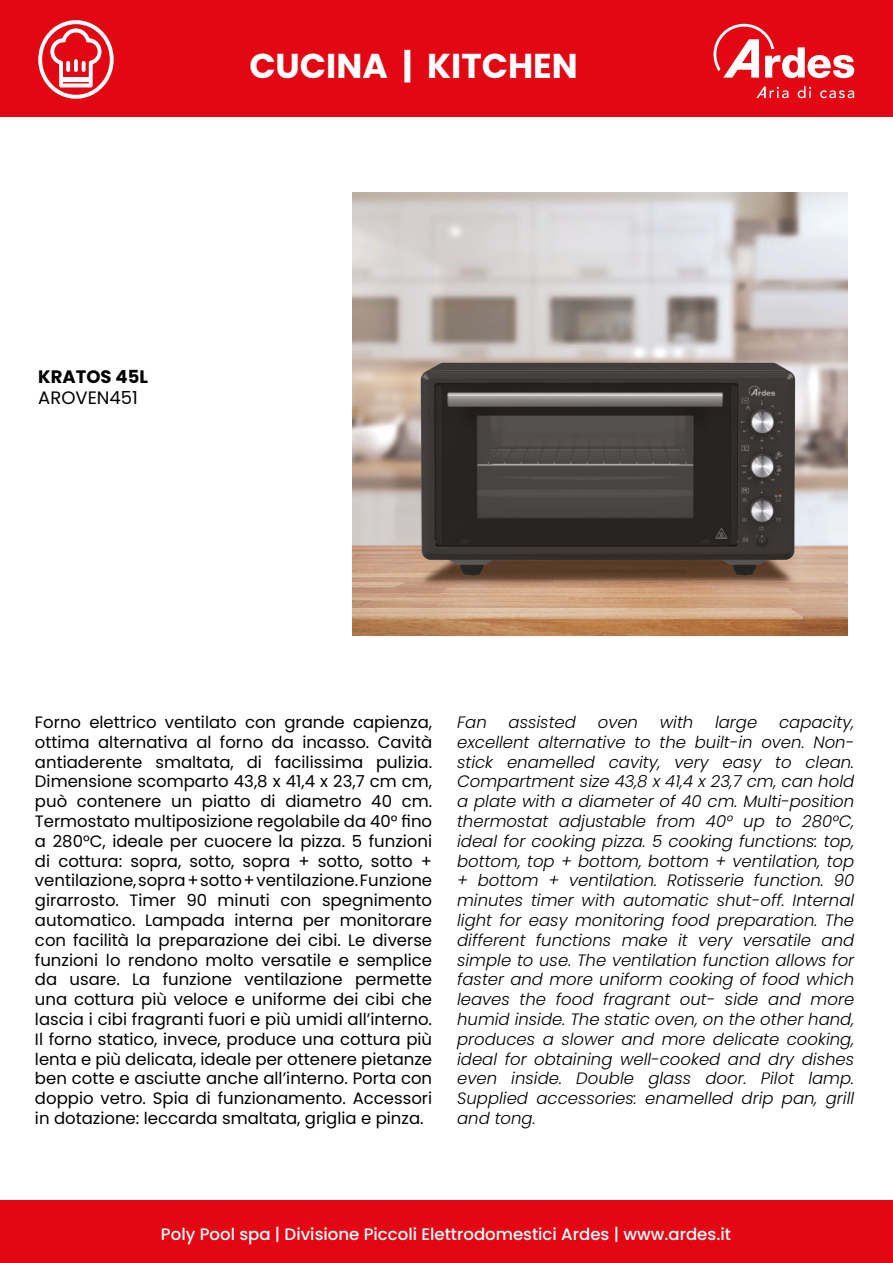
<style>
.page{position:relative;width:893px;height:1263px;background:#fff}
.page>*{position:absolute;margin:0;border:0;box-sizing:border-box;transform-origin:0 0}
.t1{font:700 34.5px "Poppins";color:#fff}
.t2{font:700 18px "Poppins";color:#000}
.t3{font:18px "Poppins";color:#000}
.t4{font:16.5px/19.8px "Poppins";color:#000;text-align:justify}
.t5{font:italic 300 16.5px/19.8px "Poppins";color:#000;text-align:justify}
.t6{font:500 16.5px "Poppins";color:#fff}
</style>
<div class="page">
<div style="left:0;top:0;width:893px;height:117px;background:#e30613"></div>
<svg style="left:713px;top:24px;width:141px;height:54px"></svg>
<svg style="left:756px;top:87px;width:32px;height:11px"></svg>
<svg style="left:798px;top:86px;width:13px;height:12px"></svg>
<svg style="left:820px;top:90px;width:34px;height:8px"></svg>
<svg style="left:38px;top:20px;width:76px;height:79px"></svg>
<hr style="left:61px;top:78px;width:30px;height:4px;background:#fff">
<svg style="left:66px;top:61px;width:4px;height:11px"></svg>
<svg style="left:74px;top:59px;width:4px;height:13px"></svg>
<svg style="left:82px;top:61px;width:4px;height:11px"></svg>
<div style="left:0;top:1200px;width:893px;height:63px;background:#e30613"></div>
<img style="left:353px;top:192px;width:494px;height:443px">
<h1 class="t1" style="left:249px;top:50px;width:330px">CUCINA | KITCHEN</h1>
<p class="t2" style="left:38px;top:368px;width:111px">KRATOS 45L</p>
<p class="t3" style="left:38px;top:387px;width:101px">AROVEN451</p>
<p class="t4" style="left:35px;top:712px;width:399px">Forno elettrico ventilato con grande capienza, ottima alternativa al forno da incasso. Cavità antiaderente smaltata, di facilissima pulizia.<br>Dimensione scomparto 43,8 x 41,4 x 23,7 cm cm, può contenere un piatto di diametro 40 cm.<br>Termostato multiposizione regolabile da 40° fino a 280°C, ideale per cuocere la pizza. 5 funzioni di cottura: sopra, sotto, sopra + sotto, sotto + ventilazione, sopra + sotto + ventilazione. Funzione girarrosto. Timer 90 minuti con spegnimento automatico. Lampada interna per monitorare con facilità la preparazione dei cibi. Le diverse funzioni lo rendono molto versatile e semplice da usare. La funzione ventilazione permette una cottura più veloce e uniforme dei cibi che lascia i cibi fragranti fuori e più umidi all’interno.<br>Il forno statico, invece, produce una cottura più lenta e più delicata, ideale per ottenere pietanze ben cotte e asciutte anche all’interno. Porta con doppio vetro. Spia di funzionamento. Accessori in dotazione: leccarda smaltata, griglia e pinza.</p>
<p class="t5" style="left:457px;top:714px;width:31px">Fan</p>
<p class="t5" style="left:509px;top:714px;width:69px">assisted</p>
<p class="t5" style="left:598px;top:714px;width:42px">oven</p>
<p class="t5" style="left:660px;top:714px;width:35px">with</p>
<p class="t5" style="left:715px;top:714px;width:44px">large</p>
<p class="t5" style="left:457px;top:714px;width:399px;text-indent:322px">capacity, excellent alternative to the built-in oven. Non&shy;stick enamelled cavity, very easy to clean.<br>Compartment size 43,8 x 41,4 x 23,7 cm, can hold a plate with a diameter of 40 cm. Multi-position thermostat adjustable from 40° up to 280°C, ideal for cooking pizza. 5 cooking functions: top, bottom, top + bottom, bottom + ventilation, top + bottom + ventilation. Rotisserie function. 90 minutes timer with automatic shut-off. Internal light for easy monitoring food preparation. The different functions make it very versatile and simple to use. The ventilation function allows for faster and more uniform cooking of food which leaves the food fragrant out- side and more humid inside. The static oven, on the other hand, produces a slower and more delicate cooking, ideal for obtaining well-cooked and dry dishes even inside. Double glass door. Pilot lamp.<br>Supplied accessories: enamelled drip pan, grill and tong.</p>
<p class="t6" style="left:161px;top:1226px;width:571px">Poly Pool spa | Divisione Piccoli Elettrodomestici Ardes | www.ardes.it</p>
</div>
